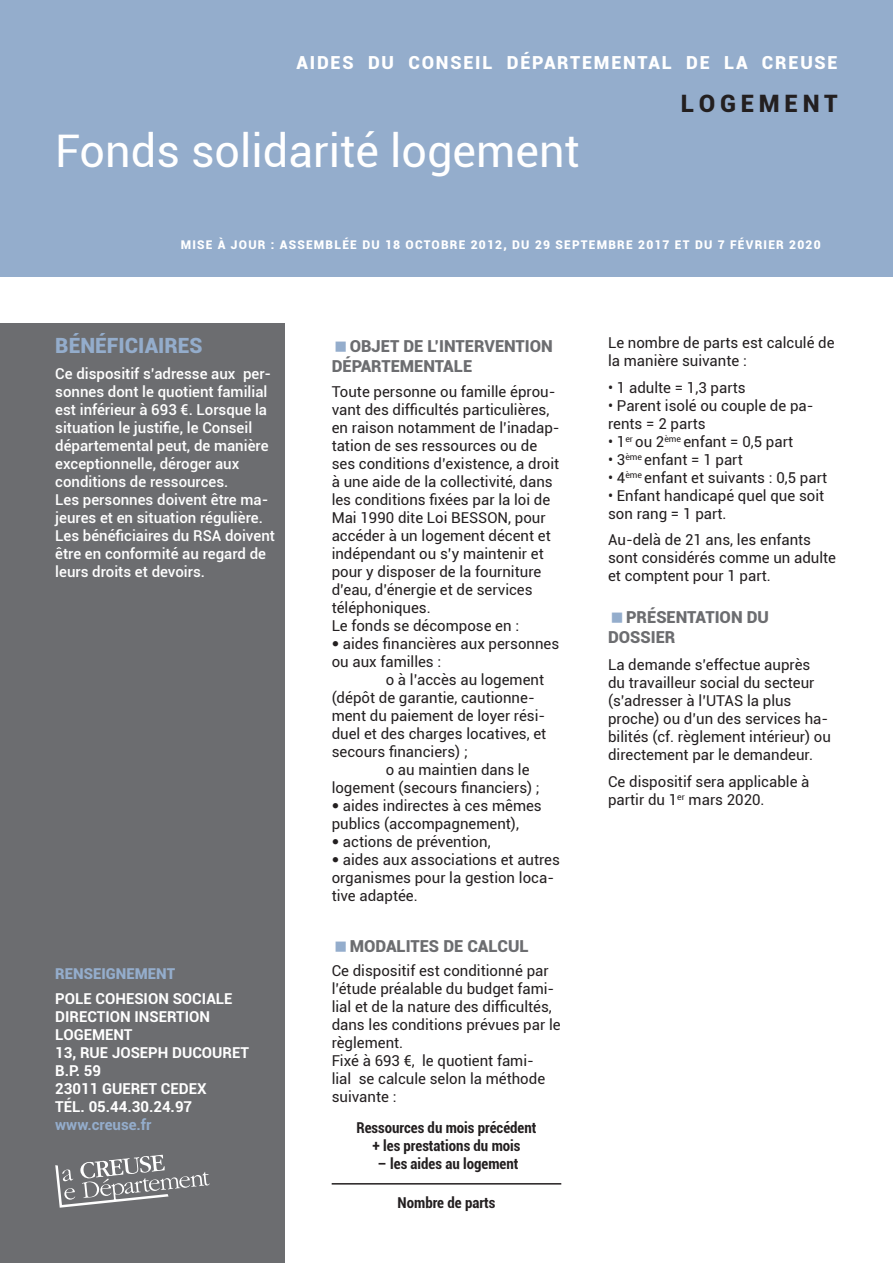
<style>
.page{position:relative;width:893px;height:1263px;background:#fff}
.page>*{position:absolute;margin:0;border:0;box-sizing:border-box;transform-origin:0 0}
.t1{font:45px "Roboto";color:#fff}
.t2{font:900 24px "Roboto";letter-spacing:.2em;color:#231f20}
.t3{font:900 21px "Roboto";color:#94adcc}
.t4{font:900 18px "Roboto";letter-spacing:.1em;color:#fff}
.t5{font:900 16.5px/19.8px "Roboto";color:#6c6d70}
.t6{font:15px/18px "Roboto";color:#231f20}
.t7{font:500 15px/18px "Roboto";color:#fff}
.t8{font:700 15px/18px "Roboto";color:#fff}
.t9{font:700 condensed 15px/18px "Roboto";color:#231f20;text-align:center}
.t10{font:900 15px "Roboto";color:#94adcc}
.t11{font:700 15px "Roboto";color:#94adcc}
.t12{font:900 12px "Roboto";letter-spacing:.1em;color:#fff}
.s1{font-family:"Avenir LT Std";font-weight:300}
</style>
<div class="page">
<div style="left:0;top:0;width:893px;height:276px;background:#94adcc"></div>
<div style="left:0;top:323px;width:285px;height:940px;background:#6c6d70"></div>
<svg style="left:55px;top:1155px;width:155px;height:53px"></svg>
<hr style="left:332px;top:1183px;width:229px;height:1px;background:#231f20">
<p class="t4" style="left:297px;top:50px;width:542px">AIDES DU CONSEIL DÉPARTEMENTAL DE LA CREUSE</p>
<h2 class="t2" style="left:681px;top:86px;width:158px">LOGEMENT</h2>
<h1 class="t1" style="left:55px;top:119px;width:526px">Fonds solidarité logement</h1>
<p class="t12" style="left:181px;top:236px;width:641px">MISE À JOUR : ASSEMBLÉE DU 18 OCTOBRE 2012, DU 29 SEPTEMBRE 2017 ET DU 7 FÉVRIER 2020</p>
<h3 class="t3" style="left:55px;top:330px;width:149px">BÉNÉFICIAIRES</h3>
<p class="t5" style="left:332px;top:335px;width:223px;text-indent:18px">OBJET DE L’INTERVENTION<br>DÉPARTEMENTALE</p>
<p class="t7" style="left:55px;top:364px;width:221px">Ce dispositif s’adresse aux per&shy;sonnes dont le quotient familial est inférieur à 693 €. Lorsque la situation le justifie, le Conseil départemental peut, de manière exceptionnelle, déroger aux conditions de ressources.<br>Les personnes doivent être ma&shy;jeures et en situation régulière.<br>Les bénéficiaires du RSA doivent être en conformité au regard de leurs droits et devoirs.</p>
<p class="t6" style="left:332px;top:382px;width:230px">Toute personne ou famille éprou&shy;vant des difficultés particulières, en raison notamment de l’inadap&shy;tation de ses ressources ou de ses conditions d’existence, a droit à une aide de la collectivité, dans les conditions fixées par la loi de<br>Mai 1990 dite Loi BESSON, pour accéder à un logement décent et indépendant ou s’y maintenir et pour y disposer de la fourniture d’eau, d’énergie et de services téléphoniques.<br>Le fonds se décompose en :</p>
<p class="t6" style="left:332px;top:634px;width:229px"><span class="s1">•</span> aides financières aux personnes ou aux familles :</p>
<p class="t6" style="left:332px;top:670px;width:216px;text-indent:54px">o à l’accès au logement (dépôt de garantie, cautionne&shy;ment du paiement de loyer rési&shy;duel et des charges locatives, et secours financiers) ;</p>
<p class="t6" style="left:332px;top:760px;width:210px;text-indent:54px">o au maintien dans le logement (secours financiers) ;</p>
<p class="t6" style="left:332px;top:796px;width:212px"><span class="s1">•</span> aides indirectes à ces mêmes publics (accompagnement),</p>
<p class="t6" style="left:332px;top:832px;width:160px"><span class="s1">•</span> actions de prévention,</p>
<p class="t6" style="left:332px;top:850px;width:230px"><span class="s1">•</span> aides aux associations et autres organismes pour la gestion loca&shy;tive adaptée.</p>
<p class="t10" style="left:55px;top:963px;width:121px">RENSEIGNEMENT</p>
<p class="t8" style="left:55px;top:989px;width:195px">POLE COHESION SOCIALE<br>DIRECTION INSERTION<br>LOGEMENT<br>13, RUE JOSEPH DUCOURET<br>B.P. 59<br>23011 GUERET CEDEX<br>TÉL. 05.44.30.24.97</p>
<p class="t11" style="left:55px;top:1114px;width:98px">www.creuse.fr</p>
<p class="t5" style="left:350px;top:935px;width:181px">MODALITES DE CALCUL</p>
<p class="t6" style="left:332px;top:961px;width:231px">Ce dispositif est conditionné par l’étude préalable du budget fami&shy;lial et de la nature des difficultés, dans les conditions prévues par le règlement.<br>Fixé à 693 €, le quotient fami-<br>lial se calcule selon la méthode suivante :</p>
<p class="t9" style="left:356px;top:1118px;width:182px">Ressources du mois précédent + les prestations du mois</p>
<p class="t9" style="left:378px;top:1154px;width:142px">– les aides au logement</p>
<p class="t9" style="left:398px;top:1193px;width:99px">Nombre de parts</p>
<p class="t6" style="left:608px;top:333px;width:228px">Le nombre de parts est calculé de la manière suivante :</p>
<p class="t6" style="left:608px;top:378px;width:139px">• 1 adulte = 1,3 parts</p>
<p class="t6" style="left:608px;top:396px;width:207px">• Parent isolé ou couple de pa&shy;rents = 2 parts</p>
<p class="t6" style="left:608px;top:432px;width:187px">• 1<sup>er</sup> ou 2<sup>ème</sup> enfant = 0,5 part</p>
<p class="t6" style="left:608px;top:450px;width:136px">• 3<sup>ème</sup> enfant = 1 part</p>
<p class="t6" style="left:608px;top:468px;width:221px">• 4<sup>ème</sup> enfant et suivants : 0,5 part</p>
<p class="t6" style="left:608px;top:486px;width:218px">• Enfant handicapé quel que soit son rang = 1 part.</p>
<p class="t6" style="left:608px;top:530px;width:230px">Au-delà de 21 ans, les enfants sont considérés comme un adulte et comptent pour 1 part.</p>
<p class="t5" style="left:608px;top:606px;width:162px;text-indent:18px">PRÉSENTATION DU<br>DOSSIER</p>
<p class="t6" style="left:608px;top:655px;width:224px">La demande s’effectue auprès du travailleur social du secteur (s’adresser à l’UTAS la plus proche) ou d’un des services ha&shy;bilités (cf. règlement intérieur) ou directement par le demandeur.</p>
<p class="t6" style="left:608px;top:772px;width:203px">Ce dispositif sera applicable à partir du 1<sup>er</sup> mars 2020.</p>
</div>
